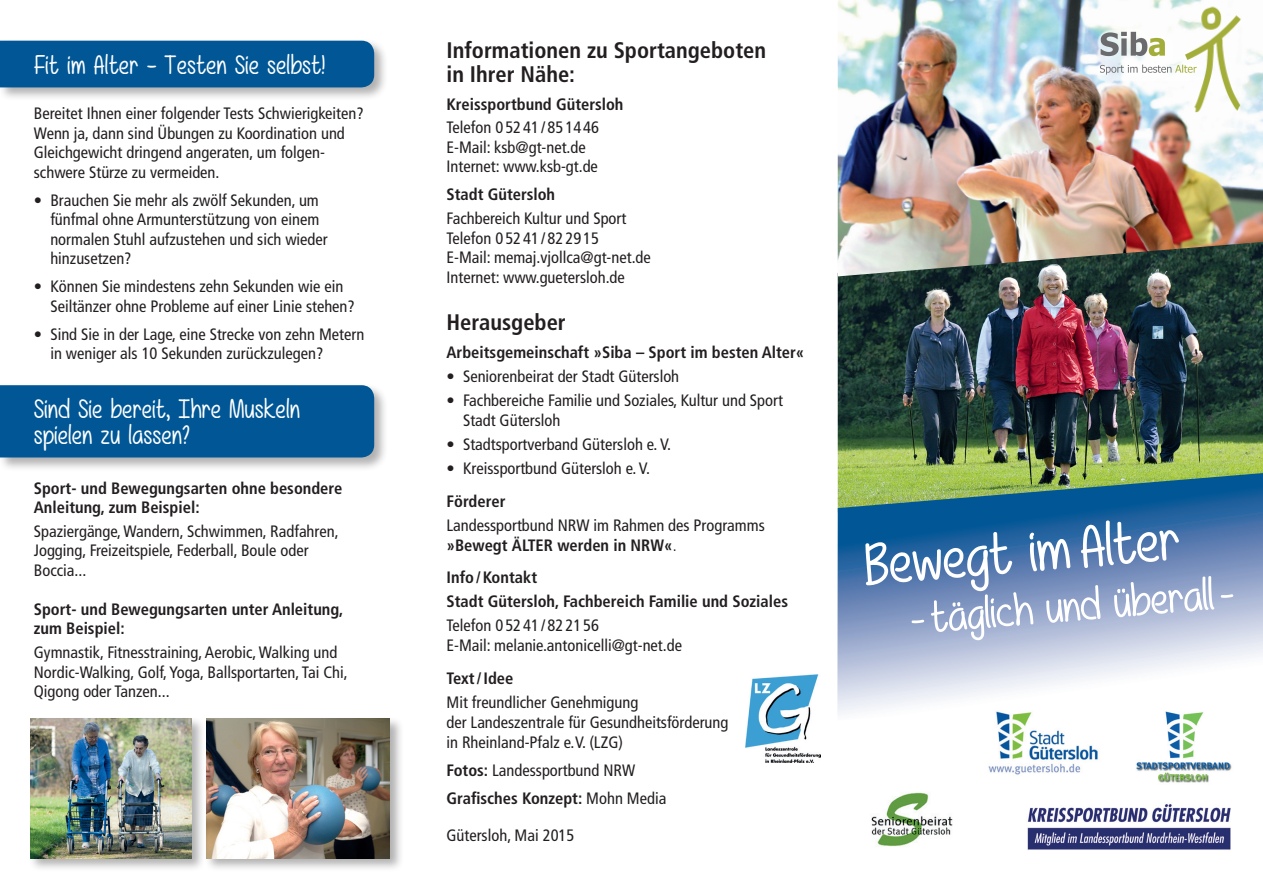
<style>
.page{position:relative;width:1263px;height:893px;background:#fff}
.page>*{position:absolute;margin:0;border:0;box-sizing:border-box;transform-origin:0 0}
.t1{font:45px "Mf Really Awesome";color:#fff;scale:1.06 1}
.t2{font:27px "Mf Really Awesome";color:#fff}
.t3{font:700 condensed 22.5px/24px "Frutiger";color:#231f20}
.t4{font:condensed 16.5px/19.5px "Frutiger";color:#231f20}
.t5{font:700 condensed 16.5px/19.5px "Frutiger";color:#231f20}
.s1{font-weight:700}
.s2{font-weight:300}
.s3{font-weight:400}
</style>
<div class="page">
<div style="left:28px;top:716px;width:177px;height:156px;background:#231f20;opacity:.35"></div>
<img style="left:31px;top:718px;width:160px;height:140px">
<img style="left:838px;top:276px;width:425px;height:197px">
<div style="left:0;top:383px;width:388px;height:88px;background:#231f20;opacity:.35"></div>
<div style="left:0;top:38px;width:388px;height:64px;background:#231f20;opacity:.35"></div>
<svg style="left:837px;top:473px;width:426px;height:241px"></svg>
<img style="left:838px;top:0;width:425px;height:276px">
<img style="left:746px;top:674px;width:75px;height:89px">
<div style="left:204px;top:716px;width:200px;height:156px;background:#231f20;opacity:.35"></div>
<img style="left:206px;top:718px;width:184px;height:140px">
<img style="left:1128px;top:707px;width:106px;height:76px">
<img style="left:978px;top:705px;width:130px;height:70px">
<img style="left:1027px;top:804px;width:204px;height:46px">
<img style="left:871px;top:792px;width:82px;height:55px">
<img style="left:1163px;top:1px;width:89px;height:122px">
<div style="left:1096px;top:28px;width:110px;height:56px;background:#fff;opacity:.75"></div>
<img style="left:1096px;top:0;width:106px;height:83px">
<div style="left:0;top:41px;width:374px;height:46px;background:#015796"></div>
<svg style="left:1220px;top:594px;width:13px;height:4px"></svg>
<div style="left:0;top:385px;width:374px;height:72px;background:#015796"></div>
<svg style="left:862px;top:520px;width:352px;height:121px;background:#688ab9"></svg>
<p class="t2" style="left:49px;top:49px;width:71px">▼ ●▼</p>
<p class="t2" style="left:187px;top:49px;width:41px">▲▼ ■</p>
<p class="t2" style="left:267px;top:49px;width:55px">▲●▲▼</p>
<p class="t4" style="left:34px;top:104px;width:331px">Bereitet Ihnen einer folgender Tests Schwierigkeiten?<br>Wenn ja, dann sind Übungen zu Koordination und Gleichgewicht dringend angeraten, um folgen&shy;schwere Stürze zu vermeiden.</p>
<p class="t4" style="left:50px;top:190px;width:279px;text-indent:-16px">• Brauchen Sie mehr als zwölf Sekunden, um fünfmal ohne Armunterstützung von einem normalen Stuhl aufzustehen und sich wieder hinzusetzen?</p>
<p class="t4" style="left:34px;top:277px;width:311px">• Können Sie mindestens zehn Sekunden wie ein</p>
<p class="t4" style="left:50px;top:296px;width:306px">Seiltänzer ohne Probleme auf einer Linie stehen?</p>
<p class="t4" style="left:50px;top:324px;width:315px;text-indent:-16px">• Sind Sie in der Lage, eine Strecke von zehn Metern in weniger als 10 Sekunden zurückzulegen?</p>
<p class="t2" style="left:48px;top:393px;width:11px">■</p>
<p class="t2" style="left:245px;top:393px;width:57px">◆▲ ●■</p>
<p class="t2" style="left:34px;top:419px;width:150px">▲ ●■ ◆ ●▲▲■</p>
<p class="t5" style="left:34px;top:478px;width:310px">Sport- und Bewegungsarten ohne besondere<br>Anleitung, zum Beispiel:</p>
<p class="t4" style="left:34px;top:521px;width:306px">Spaziergänge, Wandern, Schwimmen, Radfahren,<br>Jogging, Freizeitspiele, Federball, Boule oder<br>Boccia...</p>
<p class="t5" style="left:34px;top:599px;width:311px">Sport- und Bewegungsarten unter Anleitung, zum Beispiel:</p>
<p class="t4" style="left:34px;top:643px;width:315px">Gymnastik, Fitnesstraining, Aerobic, Walking und<br>Nordic-Walking, Golf, Yoga, Ballsportarten, Tai Chi,<br>Qigong oder Tanzen...</p>
<p class="t3" style="left:446px;top:38px;width:321px">Informationen zu Sportangeboten in Ihrer Nähe:</p>
<p class="t5" style="left:446px;top:94px;width:178px">Kreissportbund Gütersloh</p>
<p class="t4" style="left:446px;top:118px;width:154px">Telefon 0 52 41 / 85 14 46</p>
<p class="t4" style="left:446px;top:137px;width:141px">E-Mail: ksb@gt-net.de</p>
<p class="t4" style="left:446px;top:157px;width:153px">Internet: www.ksb-gt.de</p>
<p class="t5" style="left:446px;top:185px;width:110px">Stadt Gütersloh</p>
<p class="t4" style="left:446px;top:209px;width:181px">Fachbereich Kultur und Sport</p>
<p class="t4" style="left:446px;top:228px;width:154px">Telefon 0 52 41 / 82 29 15</p>
<p class="t4" style="left:446px;top:248px;width:206px">E-Mail: memaj.vjollca@gt-net.de</p>
<p class="t4" style="left:446px;top:267px;width:180px">Internet: www.guetersloh.de</p>
<p class="t3" style="left:446px;top:310px;width:121px">Herausgeber</p>
<p class="t5" style="left:446px;top:343px;width:359px">Arbeitsgemeinschaft »Siba – Sport im besten Alter«</p>
<p class="t4" style="left:446px;top:367px;width:234px">• Seniorenbeirat der Stadt Gütersloh</p>
<p class="t4" style="left:463px;top:391px;width:321px;text-indent:-16px">• Fachbereiche Familie und Soziales, Kultur und Sport<br>Stadt Gütersloh</p>
<p class="t4" style="left:446px;top:435px;width:226px">• Stadtsportverband Gütersloh e. V.</p>
<p class="t4" style="left:446px;top:459px;width:205px">• Kreissportbund Gütersloh e. V.</p>
<p class="t5" style="left:446px;top:491px;width:60px">Förderer</p>
<p class="t4" style="left:446px;top:515px;width:320px">Landessportbund NRW im Rahmen des Programms <span class="s1">»Bewegt ÄLTER werden in NRW«</span><span class="s2">.</span></p>
<p class="t5" style="left:446px;top:568px;width:92px">Info/Kontakt</p>
<p class="t5" style="left:446px;top:592px;width:343px">Stadt Gütersloh, Fachbereich Familie und Soziales</p>
<p class="t4" style="left:446px;top:616px;width:154px">Telefon 0 52 41 / 82 21 56</p>
<p class="t4" style="left:446px;top:636px;width:237px">E-Mail: melanie.antonicelli@gt-net.de</p>
<p class="t5" style="left:446px;top:668px;width:68px">Text/Idee</p>
<p class="t4" style="left:446px;top:692px;width:283px">Mit freundlicher Genehmigung<br>der Landeszentrale für Gesundheitsförderung in Rheinland-Pfalz e.V. (LZG)</p>
<p class="t4" style="left:446px;top:760px;width:190px"><span class="s1">Fotos:</span> Landessportbund NRW</p>
<p class="t5" style="left:446px;top:789px;width:221px">Grafisches Konzept: <span class="s3">Mohn Media</span></p>
<p class="t4" style="left:446px;top:826px;width:129px">Gütersloh, Mai 2015</p>
<p class="t1" style="left:928px;top:592px;width:191px;rotate:-5deg">▼ ● ◆■ ✓</p>
</div>
